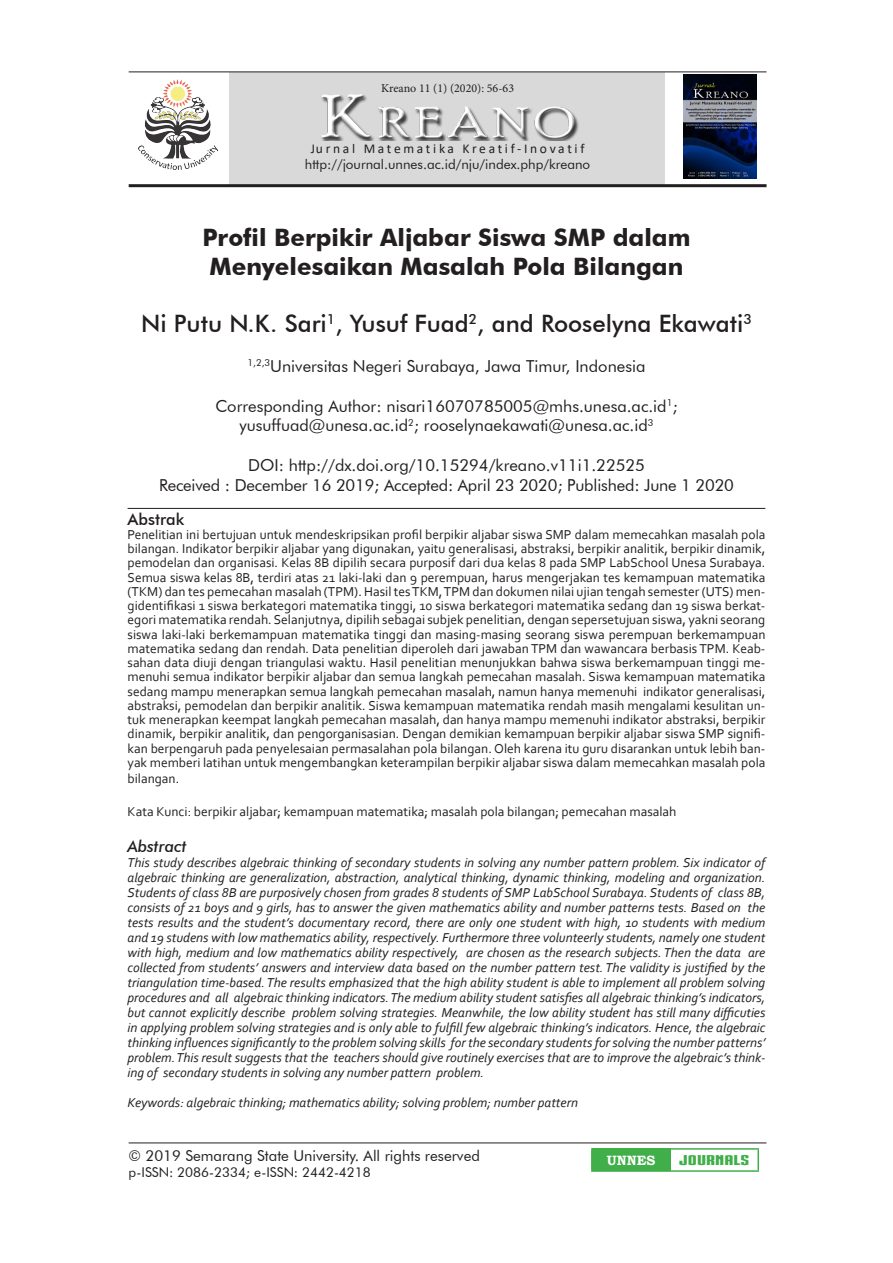
<style>
.page{position:relative;width:893px;height:1263px;background:#fff}
.page>*{position:absolute;margin:0;border:0;box-sizing:border-box;transform-origin:0 0}
.Judul{font:700 24px/28.8px "Futura BT";color:#231f20;text-align:center}
.Judul-2{font:500 24px "Futura BT";color:#231f20}
.Jurusan{font:16.5px "Futura BT";color:#231f20}
.t1{font:italic 500 16.5px "Futura BT";color:#231f20}
.t2{font:500 16.5px "Futura BT";color:#231f20}
.Jurusan-2{font:15px "Futura BT";color:#231f20}
.t3{font:13.5px/14.2px "Corbel";color:#231f20;text-align:justify}
.t4{font:italic 13.5px/15px "Corbel";color:#231f20;text-align:justify}
.Nama_Penulis{font:13.5px "Futura BT";color:#231f20}
.t5{font:13.5px "Calibri";letter-spacing:.2em;color:#231f20}
.Keywords{font:13.5px "IRONMANOFWAR002 NCV";color:#40ae49;scale:1.53 1}
.Keywords-2{font:700 13.5px "Bookman Old Style";color:#fff}
.t6{font:12px "Minion Pro";color:#231f20}
</style>
<div class="page">
<div style="left:230px;top:72px;width:435px;height:115px;background:#d9d9d9"></div>
<hr style="left:129px;top:72px;width:637px;height:1px;background:#231f20">
<hr style="left:129px;top:184px;width:637px;height:3px;background:#231f20">
<hr style="left:128px;top:508px;width:637px;height:1px;background:#231f20">
<div style="left:592px;top:1149px;width:78px;height:22px;background:#40ae49"></div>
<hr style="left:591px;top:1148px;width:79px;height:2px;background:#40ae49">
<hr style="left:591px;top:1150px;width:2px;height:20px;background:#40ae49">
<hr style="left:670px;top:1148px;width:89px;height:2px;background:#40ae49">
<hr style="left:757px;top:1150px;width:2px;height:20px;background:#40ae49">
<hr style="left:591px;top:1170px;width:79px;height:2px;background:#40ae49">
<hr style="left:670px;top:1170px;width:89px;height:2px;background:#40ae49">
<hr style="left:129px;top:1142px;width:637px;height:1px;background:#231f20">
<img style="left:139px;top:80px;width:78px;height:89px">
<img style="left:683px;top:74px;width:74px;height:105px">
<img style="left:321px;top:94px;width:258px;height:47px">
<p class="t6" style="left:381px;top:80px;width:135px">Kreano 11 (1) (2020): 56-63</p>
<p class="t5" style="left:311px;top:139px;width:275px">Jurnal Matematika Kreatif-Inovatif</p>
<p class="Nama_Penulis" style="left:305px;top:156px;width:287px">http://journal.unnes.ac.id/nju/index.php/kreano</p>
<p class="Judul" style="left:202px;top:223px;width:490px">Profil Berpikir Aljabar Siswa SMP dalam<br>Menyelesaikan Masalah Pola Bilangan</p>
<p class="Judul-2" style="left:141px;top:309px;width:612px">Ni Putu N.K. Sari<sup>1</sup>, Yusuf Fuad<sup>2</sup>, and Rooselyna Ekawati<sup>3</sup></p>
<p class="Jurusan" style="left:248px;top:356px;width:399px"><sup>1,2,3</sup>Universitas Negeri Surabaya, Jawa Timur, Indonesia</p>
<p class="Jurusan" style="left:215px;top:396px;width:464px">Corresponding Author: nisari16070785005@mhs.unesa.ac.id<sup>1</sup>;</p>
<p class="Jurusan" style="left:239px;top:415px;width:416px">yusuffuad@unesa.ac.id<sup>2</sup>; rooselynaekawati@unesa.ac.id<sup>3</sup></p>
<p class="Jurusan" style="left:248px;top:455px;width:398px">DOI: http://dx.doi.org/10.15294/kreano.v11i1.22525</p>
<p class="Jurusan" style="left:159px;top:475px;width:576px">Received : December 16 2019; Accepted: April 23 2020; Published: June 1 2020</p>
<p class="t2" style="left:128px;top:509px;width:58px">Abstrak</p>
<p class="t3" style="left:128px;top:527px;width:639px">Penelitian ini bertujuan untuk mendeskripsikan profil berpikir aljabar siswa SMP dalam memecahkan masalah pola bilangan. Indikator berpikir aljabar yang digunakan, yaitu generalisasi, abstraksi, berpikir analitik, berpikir dinamik, pemodelan dan organisasi. Kelas 8B dipilih secara purposif dari dua kelas 8 pada SMP LabSchool Unesa Surabaya.<br>Semua siswa kelas 8B, terdiri atas 21 laki-laki dan 9 perempuan, harus mengerjakan tes kemampuan matematika (TKM) dan tes pemecahan masalah (TPM). Hasil tes TKM, TPM dan dokumen nilai ujian tengah semester (UTS) men&shy;gidentifikasi 1 siswa berkategori matematika tinggi, 10 siswa berkategori matematika sedang dan 19 siswa berkat&shy;egori matematika rendah. Selanjutnya, dipilih sebagai subjek penelitian, dengan sepersetujuan siswa, yakni seorang siswa laki-laki berkemampuan matematika tinggi dan masing-masing seorang siswa perempuan berkemampuan matematika sedang dan rendah. Data penelitian diperoleh dari jawaban TPM dan wawancara berbasis TPM. Keab&shy;sahan data diuji dengan triangulasi waktu. Hasil penelitian menunjukkan bahwa siswa berkemampuan tinggi me&shy;menuhi semua indikator berpikir aljabar dan semua langkah pemecahan masalah. Siswa kemampuan matematika sedang mampu menerapkan semua langkah pemecahan masalah, namun hanya memenuhi indikator generalisasi, abstraksi, pemodelan dan berpikir analitik. Siswa kemampuan matematika rendah masih mengalami kesulitan un&shy;tuk menerapkan keempat langkah pemecahan masalah, dan hanya mampu memenuhi indikator abstraksi, berpikir dinamik, berpikir analitik, dan pengorganisasian. Dengan demikian kemampuan berpikir aljabar siswa SMP signifi&shy;kan berpengaruh pada penyelesaian permasalahan pola bilangan. Oleh karena itu guru disarankan untuk lebih ban&shy;yak memberi latihan untuk mengembangkan keterampilan berpikir aljabar siswa dalam memecahkan masalah pola</p>
<p class="t3" style="left:128px;top:771px;width:53px">bilangan.</p>
<p class="t3" style="left:128px;top:804px;width:550px">Kata Kunci: berpikir aljabar; kemampuan matematika; masalah pola bilangan; pemecahan masalah</p>
<p class="t1" style="left:128px;top:836px;width:61px">Abstract</p>
<p class="t4" style="left:128px;top:854px;width:639px">This study describes algebraic thinking of secondary students in solving any number pattern problem. Six indicator of algebraic thinking are generalization, abstraction, analytical thinking, dynamic thinking, modeling and organization.<br>Students of class 8B are purposively chosen from grades 8 students of SMP LabSchool Surabaya. Students of class 8B, consists of 21 boys and 9 girls, has to answer the given mathematics ability and number patterns tests. Based on the tests results and the student’s documentary record, there are only one student with high, 10 students with medium and 19 studens with low mathematics ability, respectively. Furthermore three volunteerly students, namely one student with high, medium and low mathematics ability respectively, are chosen as the research subjects. Then the data are collected from students’ answers and interview data based on the number pattern test. The validity is justified by the triangulation time-based. The results emphasized that the high ability student is able to implement all problem solving procedures and all algebraic thinking indicators. The medium ability student satisfies all algebraic thinking’s indicators, but cannot explicitly describe problem solving strategies. Meanwhile, the low ability student has still many difficuties in applying problem solving strategies and is only able to fulfill few algebraic thinking’s indicators. Hence, the algebraic thinking influences significantly to the problem solving skills for the secondary students for solving the number patterns’ problem. This result suggests that the teachers should give routinely exercises that are to improve the algebraic’s think&shy;ing of secondary students in solving any number pattern problem.</p>
<p class="t4" style="left:128px;top:1094px;width:452px">Keywords: algebraic thinking; mathematics ability; solving problem; number pattern</p>
<p class="Jurusan-2" style="left:129px;top:1146px;width:353px">© 2019 Semarang State University. All rights reserved</p>
<p class="Keywords-2" style="left:607px;top:1150px;width:50px">UNNES</p>
<p class="Keywords" style="left:679px;top:1151px;width:48px">JOURNALS</p>
<p class="Nama_Penulis" style="left:129px;top:1164px;width:244px">p-ISSN: 2086-2334; e-ISSN: 2442-4218</p>
</div>
